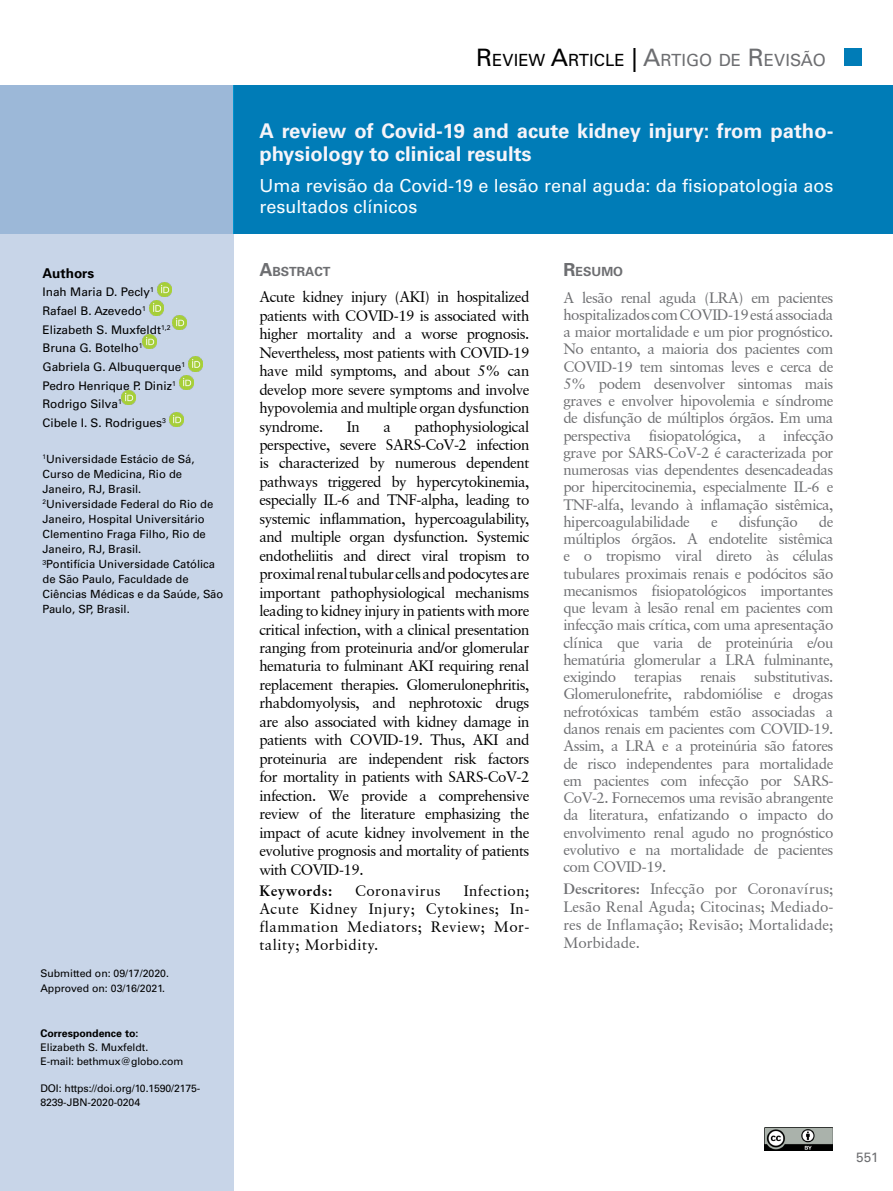
<style>
.page{position:relative;width:893px;height:1191px;background:#fff}
.page>*{position:absolute;margin:0;border:0;box-sizing:border-box;transform-origin:0 0}
.t1{font:700 20.25px/22.5px "Univers LT Std";color:#f6f4f9}
.t2{font:18px/21.6px "Univers LT Std";color:#fafdff}
.t3{font:16.8px "Univers LT Std";color:#6d6e71}
.t4{font:15px/17.2px "Garamond Retrospective S Si";letter-spacing:-.03em;color:#6d6e71;text-align:justify}
.t5{font:15px/18.5px "Garamond Retrospective S Si";letter-spacing:-.03em;color:#000;text-align:justify}
.t6{font:15px "Garamond Retrospective S Si";letter-spacing:.03em;color:#000}
.t7{font:700 15px "Garamond Retrospective S Si";letter-spacing:.03em;color:#000}
.t8{font:13.5px "Univers 65 Bold";color:#000}
.t9{font:13.5px "Univers LT Std";color:#6d6e71}
.t10{font:12.6px "Univers 65 Bold";color:#6d6e71}
.t11{font:11.85px/18.6px "Univers LT Std";color:#000}
.t12{font:11.25px/15px "Univers LT Std";color:#000}
.t13{font:10.5px/13.5px "Univers LT Std";letter-spacing:-.01em;color:#000}
.t14{font:10.5px "Univers 65 Bold";color:#000}
.s1{font-size:24px;color:#000}
.s2{color:#000}
.s3{font-size:24px}
.s4{font-size:18px}
.s5{font-weight:700}
</style>
<div class="page">
<div style="left:0;top:234px;width:234px;height:957px;background:#c8d5e8"></div>
<div style="left:234px;top:85px;width:659px;height:149px;background:#007cb7"></div>
<div style="left:0;top:85px;width:234px;height:149px;background:#9cb8d8"></div>
<div style="left:844px;top:49px;width:17px;height:17px;background:#007cb7"></div>
<img style="left:157px;top:282px;width:14px;height:14px">
<img style="left:149px;top:301px;width:14px;height:14px">
<img style="left:173px;top:316px;width:14px;height:14px">
<img style="left:142px;top:334px;width:15px;height:14px">
<img style="left:189px;top:357px;width:14px;height:14px">
<img style="left:179px;top:375px;width:14px;height:15px">
<img style="left:122px;top:390px;width:14px;height:14px">
<img style="left:169px;top:413px;width:14px;height:14px">
<img style="left:764px;top:1127px;width:68px;height:23px">
<p class="t8" style="left:43px;top:265px;width:53px">Authors</p>
<p class="t11" style="left:43px;top:283px;width:144px">Inah Maria D. Pecly<sup>1<br></sup>Rafael B. Azevedo<sup>1<br></sup>Elizabeth S. Muxfeldt<sup>1,2<br></sup>Bruna G. Botelho<sup>1<br></sup>Gabriela G. Albuquerque<sup>1<br></sup>Pedro Henrique P. Diniz<sup>1<br></sup>Rodrigo Silva<sup>1<br></sup>Cibele I. S. Rodrigues<sup>3</sup></p>
<p class="t12" style="left:43px;top:452px;width:182px"><sup>1</sup>Universidade Estácio de Sá,<br>Curso de Medicina, Rio de<br>Janeiro, RJ, Brasil.<br><sup>2</sup>Universidade Federal do Rio de<br>Janeiro, Hospital Universitário<br>Clementino Fraga Filho, Rio de<br>Janeiro, RJ, Brasil.<br>³Pontifícia Universidade Católica de São Paulo, Faculdade de<br>Ciências Médicas e da Saúde, São<br>Paulo, SP, Brasil.</p>
<p class="t13" style="left:40px;top:965px;width:130px;line-height:15.6px">Submitted on: 09/17/2020.<br>Approved on: 03/16/2021.</p>
<p class="t14" style="left:40px;top:1027px;width:100px">Correspondence to:</p>
<p class="t13" style="left:40px;top:1040px;width:144px">Elizabeth S. Muxfeldt.<br>E-mail: bethmux@globo.com</p>
<p class="t13" style="left:40px;top:1082px;width:161px">DOI: https://doi.org/10.1590/2175-<br>8239-JBN-2020-0204</p>
<p class="t3" style="left:476px;top:50px;width:351px"><span class="s1">R</span><span class="s2">EVIEW</span> <span class="s1">A</span><span class="s2">RTICLE</span> <span class="s1">|</span> <span class="s3">A</span>RTIGO DE <span class="s3">R</span>EVISÃO</p>
<h1 class="t1" style="left:259px;top:120px;width:576px">A review of Covid-19 and acute kidney injury: from patho&shy;physiology to clinical results</h1>
<p class="t2" style="left:259px;top:175px;width:576px">Uma revisão da Covid-19 e lesão renal aguda: da fisiopatologia aos resultados clínicos</p>
<p class="t10" style="left:259px;top:264px;width:73px"><span class="s4">A</span>BSTRACT</p>
<p class="t5" style="left:259px;top:288px;width:272px">Acute kidney injury (AKI) in hospitalized patients with COVID-19 is associated with higher mortality and a worse prognosis.<br>Nevertheless, most patients with COVID-19 have mild symptoms, and about 5% can develop more severe symptoms and involve hypovolemia and multiple organ dysfunction syndrome.</p>
<p class="t5" style="left:259px;top:417px;width:272px;text-indent:155px">pathophysiological perspective, severe SARS-CoV-2 infection is characterized by numerous dependent pathways triggered by hypercytokinemia, especially IL-6 and TNF-alpha, leading to systemic inflammation, hypercoagulability, and multiple organ dysfunction. Systemic endotheliitis and direct viral tropism to proximal renal tubular cells and podocytes are important pathophysiological mechanisms leading to kidney injury in patients with more critical infection, with a clinical presentation ranging from proteinuria and/or glomerular hematuria to fulminant AKI requiring renal replacement therapies. Glomerulonephritis, rhabdomyolysis, and nephrotoxic drugs are also associated with kidney damage in patients with COVID-19. Thus, AKI and proteinuria are independent risk factors for mortality in patients with SARS-CoV-2 infection. We provide a comprehensive review of the literature emphasizing the impact of acute kidney involvement in the evolutive prognosis and mortality of patients with COVID-19.</p>
<p class="t5" style="left:347px;top:417px;width:14px">In</p>
<p class="t5" style="left:383px;top:417px;width:9px">a</p>
<p class="t5" style="left:259px;top:881px;width:271px;line-height:18px;text-indent:204px">Infection; Acute Kidney Injury; Cytokines; In&shy;flammation Mediators; Review; Mor&shy;tality; Morbidity.</p>
<p class="t7" style="left:259px;top:881px;width:74px">Keywords:</p>
<p class="t6" style="left:355px;top:881px;width:87px">Coronavirus</p>
<p class="t10" style="left:563px;top:264px;width:61px"><span class="s4">R</span>ESUMO</p>
<p class="t4" style="left:563px;top:288px;width:272px">A lesão renal aguda (LRA) em pacientes hospitalizados com COVID-19 está associada a maior mortalidade e um pior prognóstico.<br>No entanto, a maioria dos pacientes com COVID-19 tem sintomas leves e cerca de 5% podem desenvolver sintomas mais graves e envolver hipovolemia e síndrome de disfunção de múltiplos órgãos. Em uma perspectiva fisiopatológica, a infecção grave por SARS-CoV-2 é caracterizada por numerosas vias dependentes desencadeadas por hipercitocinemia, especialmente IL-6 e TNF-alfa, levando à inflamação sistêmica, hipercoagulabilidade</p>
<p class="t4" style="left:563px;top:513px;width:272px;text-indent:255px">de múltiplos órgãos. A endotelite sistêmica e o tropismo viral direto às células tubulares proximais renais e podócitos são mecanismos fisiopatológicos importantes que levam à lesão renal em pacientes com infecção mais crítica, com uma apresentação clínica que varia de proteinúria e/ou hematúria glomerular a LRA fulminante, exigindo terapias renais substitutivas.<br>Glomerulonefrite, rabdomiólise e drogas nefrotóxicas também estão associadas a danos renais em pacientes com COVID-19.<br>Assim, a LRA e a proteinúria são fatores de risco independentes para mortalidade em pacientes com infecção por SARS-CoV-2. Fornecemos uma revisão abrangente da literatura, enfatizando o impacto do envolvimento renal agudo no prognóstico evolutivo e na mortalidade de pacientes com COVID-19.</p>
<p class="t4" style="left:711px;top:513px;width:8px">e</p>
<p class="t4" style="left:739px;top:513px;width:60px">disfunção</p>
<p class="t4" style="left:563px;top:879px;width:272px;line-height:18px"><span class="s5">Descritores:</span> Infecção por Coronavírus; Lesão Renal Aguda; Citocinas; Mediado&shy;res de Inflamação; Revisão; Mortalidade; Morbidade.</p>
<p class="t9" style="left:856px;top:1149px;width:24px">551</p>
</div>
